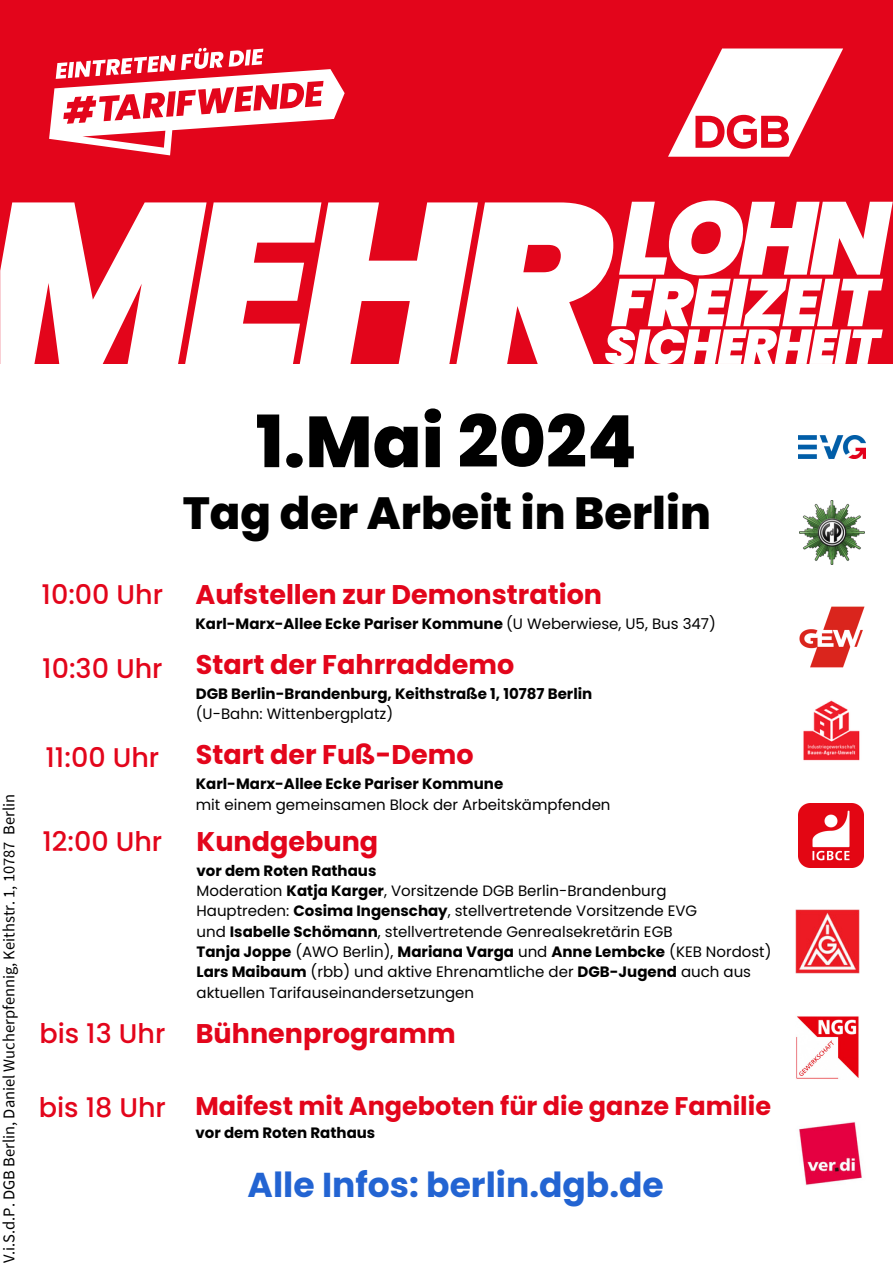
<style>
.page{position:relative;width:894px;height:1264px;background:#fff}
.page>*{position:absolute;margin:0;border:0;box-sizing:border-box;transform-origin:0 0}
.t1{font:800 72px "Poppins";color:#000}
.t2{font:800 45px "Poppins";color:#000}
.t3{font:700 34.5px "Poppins";color:#2364d2}
.t4{font:700 27px "Poppins";color:#e3051b}
.t5{font:500 27px "Poppins";color:#e3051b}
.t6{font:700 25.5px "Poppins";color:#e3051b}
.t7{font:16.5px "Source Sans Pro";color:#000}
.t8{font:15px "Poppins";color:#000}
.t9{font:700 15px "Poppins";color:#000}
.s1{font-weight:400}
.s2{font-weight:700}
</style>
<div class="page">
<div style="left:0;top:0;width:891px;height:363px;background:#e3051b"></div>
<svg style="left:668px;top:48px;width:174px;height:109px"></svg>
<svg style="left:49px;top:48px;width:295px;height:107px"></svg>
<svg style="left:0;top:200px;width:892px;height:163px"></svg>
<img style="left:798px;top:435px;width:67px;height:24px">
<img style="left:799px;top:500px;width:64px;height:64px">
<img style="left:799px;top:606px;width:64px;height:62px">
<img style="left:803px;top:700px;width:57px;height:61px">
<img style="left:795px;top:909px;width:64px;height:64px">
<img style="left:796px;top:1016px;width:63px;height:63px">
<img style="left:799px;top:1122px;width:63px;height:63px">
<img style="left:798px;top:803px;width:64px;height:64px">
<p class="t7" style="left:-2px;top:1263px;width:471px;rotate:-90deg">V.i.S.d.P. DGB Berlin, Daniel Wucherpfennig, Keithstr. 1, 10787 Berlin</p>
<h4 class="t5" style="left:42px;top:575px;width:123px">10:00 Uhr</h4>
<h4 class="t5" style="left:42px;top:650px;width:122px">10:30 Uhr</h4>
<p class="t5" style="left:45px;top:739px;width:115px">11:00 Uhr</p>
<p class="t5" style="left:42px;top:822px;width:121px">12:00 Uhr</p>
<p class="t5" style="left:39px;top:1014px;width:127px">bis 13 Uhr</p>
<p class="t5" style="left:39px;top:1088px;width:129px">bis 18 Uhr</p>
<h4 class="t1" style="left:256px;top:391px;width:382px">1.Mai 2024</h4>
<h4 class="t2" style="left:183px;top:481px;width:529px">Tag der Arbeit in Berlin</h4>
<p class="t4" style="left:195px;top:575px;width:408px">Aufstellen zur Demonstration</p>
<p class="t9" style="left:195px;top:613px;width:522px">Karl-Marx-Allee Ecke Pariser Kommune <span class="s1">(U Weberwiese, U5, Bus 347)</span></p>
<p class="t4" style="left:196px;top:645px;width:320px">Start der Fahrraddemo</p>
<p class="t9" style="left:196px;top:683px;width:398px">DGB Berlin-Brandenburg, Keithstraße 1, 10787 Berlin</p>
<p class="t8" style="left:196px;top:703px;width:199px">(U-Bahn: Wittenbergplatz)</p>
<p class="t4" style="left:196px;top:736px;width:279px">Start der Fuß-Demo</p>
<p class="t9" style="left:196px;top:773px;width:309px">Karl-Marx-Allee Ecke Pariser Kommune</p>
<p class="t8" style="left:196px;top:793px;width:416px">mit einem gemeinsamen Block der Arbeitskämpfenden</p>
<p class="t4" style="left:196px;top:822px;width:183px">Kundgebung</p>
<p class="t9" style="left:196px;top:860px;width:181px">vor dem Roten Rathaus</p>
<p class="t8" style="left:196px;top:880px;width:471px">Moderation <span class="s2">Katja Karger</span>, Vorsitzende DGB Berlin-Brandenburg</p>
<p class="t8" style="left:196px;top:900px;width:502px">Hauptreden: <span class="s2">Cosima Ingenschay</span>, stellvertretende Vorsitzende EVG</p>
<p class="t8" style="left:196px;top:921px;width:477px">und <span class="s2">Isabelle Schömann</span>, stellvertretende Genrealsekretärin EGB</p>
<p class="t9" style="left:196px;top:941px;width:576px">Tanja Joppe <span class="s1">(AWO Berlin),</span> Mariana Varga <span class="s1">und</span> Anne Lembcke <span class="s1">(KEB Nordost)</span></p>
<p class="t8" style="left:196px;top:961px;width:556px"><span class="s2">Lars Maibaum</span> (rbb) und aktive Ehrenamtliche der <span class="s2">DGB-Jugend</span> auch aus</p>
<p class="t8" style="left:196px;top:981px;width:279px">aktuellen Tarifauseinandersetzungen</p>
<p class="t4" style="left:196px;top:1014px;width:261px">Bühnenprogramm</p>
<h4 class="t6" style="left:195px;top:1087px;width:577px">Maifest mit Angeboten für die ganze Familie</h4>
<h4 class="t9" style="left:195px;top:1122px;width:181px">vor dem Roten Rathaus</h4>
<h4 class="t3" style="left:247px;top:1160px;width:417px">Alle Infos: berlin.dgb.de</h4>
</div>
